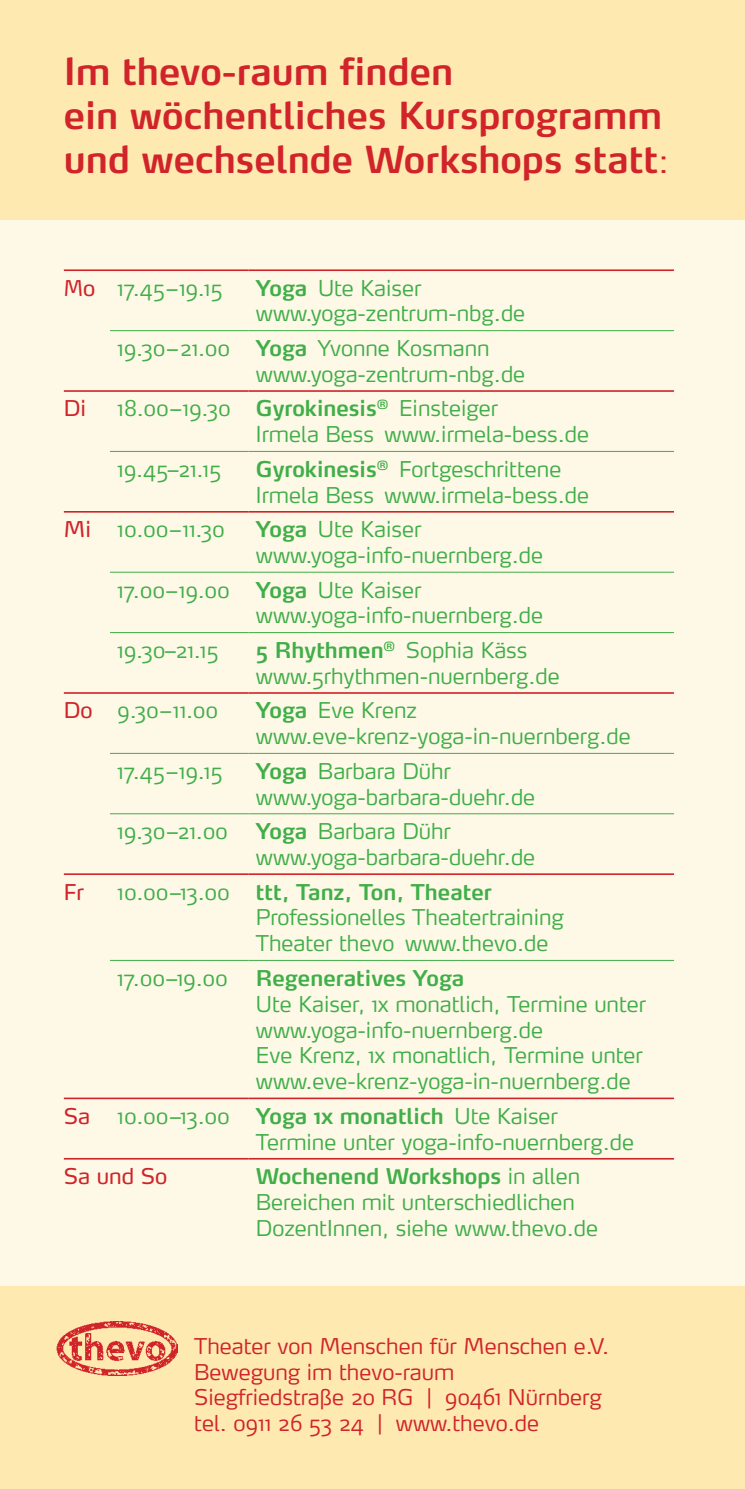
<style>
.page{position:relative;width:745px;height:1489px;background:#fff}
.page>*{position:absolute;margin:0;border:0;box-sizing:border-box;transform-origin:0 0}
.t1{font:600 37px/44.2px "Max";color:#d1232a}
.t2{font:300 21.5px/25.8px "Max";color:#40ae49}
.t3{font:300 21.5px/25.8px "Max";color:#d1232a}
.t4{font:600 21.5px "Max";color:#40ae49}
.t5{font:21.5px "Max";color:#d1232a}
.s1{font-weight:300;font-size:31.5px}
.s2{font-weight:400;color:#d1232a}
.s3{font-weight:600}
</style>
<div class="page">
<div style="left:0;top:220px;width:744px;height:1268px;background:#fef9e7"></div>
<div style="left:0;top:0;width:744px;height:220px;background:#feeab1"></div>
<div style="left:0;top:1286px;width:744px;height:202px;background:#feeab1"></div>
<hr style="left:110px;top:330px;width:138px;height:1px;background:#40ae49">
<hr style="left:248px;top:330px;width:425px;height:1px;background:#40ae49">
<hr style="left:110px;top:451px;width:138px;height:1px;background:#40ae49">
<hr style="left:248px;top:451px;width:425px;height:1px;background:#40ae49">
<hr style="left:110px;top:571px;width:138px;height:1px;background:#40ae49">
<hr style="left:248px;top:571px;width:425px;height:1px;background:#40ae49">
<hr style="left:110px;top:632px;width:138px;height:1px;background:#40ae49">
<hr style="left:248px;top:632px;width:425px;height:1px;background:#40ae49">
<hr style="left:110px;top:753px;width:138px;height:1px;background:#40ae49">
<hr style="left:248px;top:753px;width:425px;height:1px;background:#40ae49">
<hr style="left:110px;top:813px;width:138px;height:1px;background:#40ae49">
<hr style="left:248px;top:813px;width:425px;height:1px;background:#40ae49">
<hr style="left:110px;top:959px;width:138px;height:1px;background:#40ae49">
<hr style="left:248px;top:959px;width:425px;height:1px;background:#40ae49">
<hr style="left:64px;top:269px;width:46px;height:2px;background:#d1232a">
<hr style="left:110px;top:269px;width:138px;height:2px;background:#d1232a">
<hr style="left:248px;top:269px;width:425px;height:2px;background:#d1232a">
<hr style="left:64px;top:390px;width:46px;height:2px;background:#d1232a">
<hr style="left:110px;top:390px;width:138px;height:2px;background:#d1232a">
<hr style="left:248px;top:390px;width:425px;height:2px;background:#d1232a">
<hr style="left:64px;top:511px;width:46px;height:1px;background:#d1232a">
<hr style="left:110px;top:511px;width:138px;height:1px;background:#d1232a">
<hr style="left:248px;top:511px;width:425px;height:1px;background:#d1232a">
<hr style="left:64px;top:692px;width:46px;height:1px;background:#d1232a">
<hr style="left:110px;top:692px;width:138px;height:1px;background:#d1232a">
<hr style="left:248px;top:692px;width:425px;height:1px;background:#d1232a">
<hr style="left:64px;top:873px;width:46px;height:1px;background:#d1232a">
<hr style="left:110px;top:873px;width:138px;height:1px;background:#d1232a">
<hr style="left:248px;top:873px;width:425px;height:1px;background:#d1232a">
<hr style="left:64px;top:1097px;width:46px;height:2px;background:#d1232a">
<hr style="left:110px;top:1097px;width:138px;height:2px;background:#d1232a">
<hr style="left:248px;top:1097px;width:425px;height:2px;background:#d1232a">
<hr style="left:64px;top:1157px;width:46px;height:2px;background:#d1232a">
<hr style="left:110px;top:1157px;width:138px;height:2px;background:#d1232a">
<hr style="left:248px;top:1157px;width:425px;height:2px;background:#d1232a">
<img style="left:57px;top:1321px;width:120px;height:54px">
<h1 class="t1" style="left:64px;top:49px;width:606px">Im thevo-raum finden<br>ein wöchentliches Kursprogramm und wechselnde Workshops statt<span class="s1">:</span></h1>
<p class="t2" style="left:64px;top:275px;width:160px"><span class="s2">Mo</span> 17.45–19.15</p>
<p class="t2" style="left:256px;top:275px;width:271px"><span class="s3">Yoga</span> Ute Kaiser www.yoga-zentrum-nbg.de</p>
<p class="t2" style="left:256px;top:335px;width:271px;text-indent:-138px">19.30–21.00 <span class="s3">Yoga</span> Yvonne Kosmann www.yoga-zentrum-nbg.de</p>
<p class="t5" style="left:64px;top:395px;width:24px">Di</p>
<p class="t2" style="left:256px;top:395px;width:334px;text-indent:-138px">18.00–19.30 <span class="s3">Gyrokinesis</span><sup>®</sup> Einsteiger<br>Irmela Bess www.irmela-bess.de</p>
<p class="t2" style="left:117px;top:456px;width:105px">19.45–21.15</p>
<p class="t2" style="left:256px;top:456px;width:334px"><span class="s3">Gyrokinesis</span><sup>®</sup> Fortgeschrittene<br>Irmela Bess www.irmela-bess.de</p>
<p class="t2" style="left:64px;top:516px;width:162px"><span class="s2">Mi</span> 10.00–11.30</p>
<p class="t2" style="left:256px;top:516px;width:288px"><span class="s3">Yoga</span> Ute Kaiser www.yoga-info-nuernberg.de</p>
<p class="t2" style="left:256px;top:576px;width:288px;text-indent:-138px">17.00–19.00 <span class="s3">Yoga</span> Ute Kaiser www.yoga-info-nuernberg.de</p>
<p class="t2" style="left:117px;top:637px;width:102px">19.30–21.15</p>
<p class="t2" style="left:256px;top:637px;width:305px"><span class="s3">5 Rhythmen</span><sup>®</sup> Sophia Käss www.5rhythmen-nuernberg.de</p>
<p class="t2" style="left:64px;top:697px;width:155px"><span class="s2">Do</span> 9.30–11.00</p>
<p class="t2" style="left:256px;top:697px;width:376px"><span class="s3">Yoga</span> Eve Krenz www.eve-krenz-yoga-in-nuernberg.de</p>
<p class="t2" style="left:117px;top:758px;width:106px">17.45–19.15</p>
<p class="t2" style="left:256px;top:758px;width:281px"><span class="s3">Yoga</span> Barbara Dühr www.yoga-barbara-duehr.de</p>
<p class="t2" style="left:117px;top:818px;width:112px">19.30–21.00</p>
<p class="t2" style="left:256px;top:818px;width:281px"><span class="s3">Yoga</span> Barbara Dühr www.yoga-barbara-duehr.de</p>
<p class="t5" style="left:64px;top:878px;width:22px">Fr</p>
<p class="t2" style="left:256px;top:878px;width:309px;text-indent:-138px">10.00–13.00 <span class="s3">ttt, Tanz, Ton, Theater<br></span>Professionelles Theatertraining<br>Theater thevo www.thevo.de</p>
<p class="t2" style="left:117px;top:964px;width:111px">17.00–19.00</p>
<p class="t4" style="left:256px;top:964px;width:209px">Regeneratives Yoga</p>
<p class="t2" style="left:256px;top:990px;width:391px">Ute Kaiser, 1x monatlich, Termine unter www.yoga-info-nuernberg.de<br>Eve Krenz, 1x monatlich, Termine unter www.eve-krenz-yoga-in-nuernberg.de</p>
<p class="t5" style="left:64px;top:1102px;width:28px">Sa</p>
<p class="t2" style="left:256px;top:1102px;width:379px;text-indent:-138px">10.00–13.00 <span class="s3">Yoga 1x monatlich</span> Ute Kaiser<br>Termine unter yoga-info-nuernberg.de</p>
<p class="t5" style="left:64px;top:1162px;width:105px">Sa und So</p>
<p class="t2" style="left:256px;top:1163px;width:343px"><span class="s3">Wochenend Workshops</span> in allen<br>Bereichen mit unterschiedlichen<br>DozentInnen, siehe www.thevo.de</p>
<p class="t3" style="left:194px;top:1332px;width:416px">Theater von Menschen für Menschen e.V.<br>Bewegung im thevo-raum Siegfriedstraße 20 RG | 90461 Nürnberg tel. 0911 26 53 24 | www.thevo.de</p>
</div>
